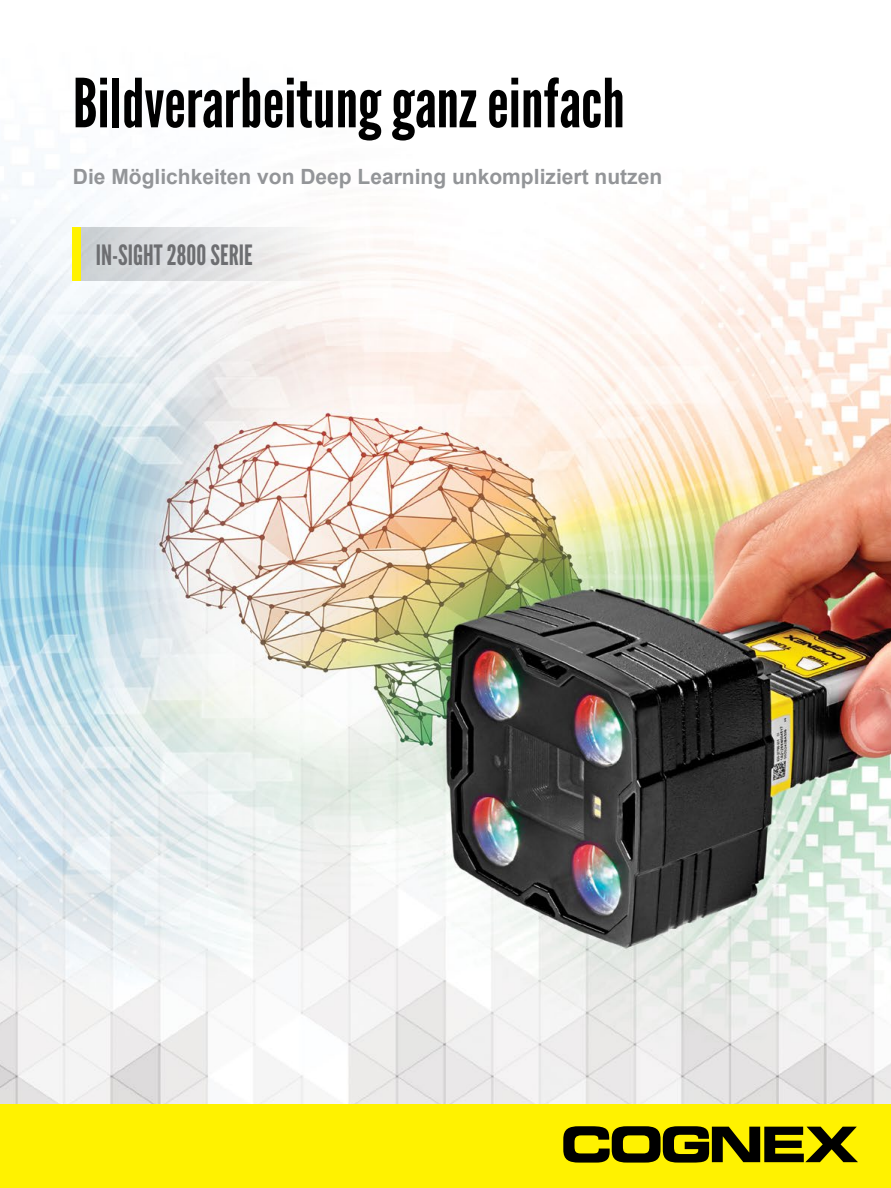
<style>
.page{position:relative;width:891px;height:1188px;background:#fff}
.page>*{position:absolute;margin:0;border:0;box-sizing:border-box;transform-origin:0 0}
.t1{font:67.5px "League Gothic";color:#000}
.t2{font:27.9px "League Gothic";color:#6d6e71}
.t3{font:700 21px "Arial";color:#939598}
</style>
<div class="page">
<div style="left:0;top:1104px;width:891px;height:84px;background:#fff200"></div>
<svg style="left:563px;top:1126px;width:295px;height:37px"></svg>
<img style="left:0;top:164px;width:891px;height:940px">
<div style="left:73px;top:228px;width:261px;height:53px;background:linear-gradient(to right,#c8ced2,#faf7f5)"></div>
<div style="left:73px;top:228px;width:8px;height:53px;background:#fff200"></div>
<h1 class="t1" style="left:73px;top:63px;width:554px">Bildverarbeitung ganz einfach</h1>
<p class="t3" style="left:73px;top:162px;width:591px">Die Möglichkeiten von Deep Learning unkompliziert nutzen</p>
<h2 class="t2" style="left:96px;top:238px;width:158px">IN-SIGHT 2800 SERIE</h2>
</div>
